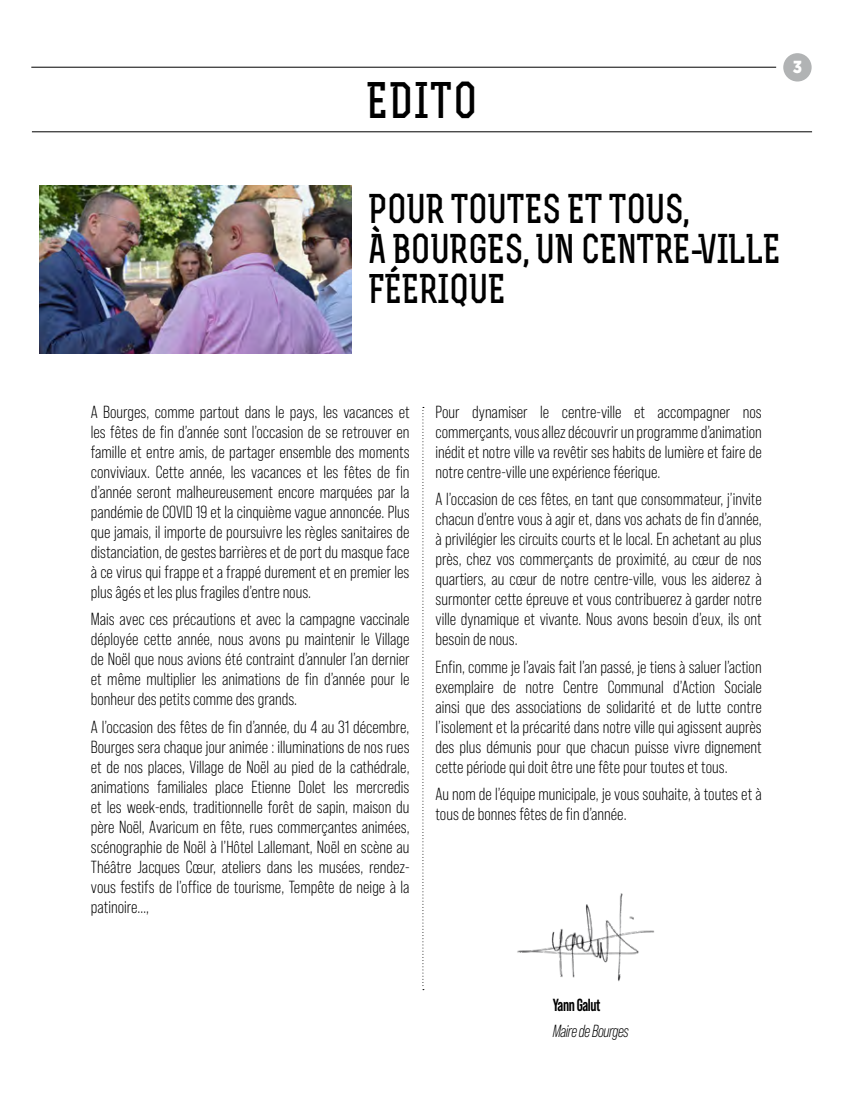
<style>
.page{position:relative;width:844px;height:1099px;background:#fff}
.page>*{position:absolute;margin:0;border:0;box-sizing:border-box;transform-origin:0 0}
.t1{font:700 48px "Rex";letter-spacing:.02em;color:#000}
.t2{font:700 38.88px/40.4px "Rex";letter-spacing:-.01em;color:#000}
.TEXTE_BASES{font:17.5px/20px "Bebas Neue Pro";color:#000;text-align:justify}
.TEXTE_BASES-2{font:italic 17.5px "Bebas Neue Pro";letter-spacing:-.025em;color:#000;scale:.9 1}
.TEXTE_BASES-3{font:700 17.5px "Bebas Neue Pro";letter-spacing:-.025em;color:#000;scale:.9 1}
.t3{font:900 17.5px "Gotham";color:#fff;scale:.85 1}
</style>
<div class="page">
<hr style="left:32px;top:132px;width:779px;height:1px;background:#000">
<hr style="left:31px;top:67px;width:745px;height:1px;background:#000">
<div style="left:783px;top:53px;width:28px;height:28px;background:#b1b3b4;border-radius:50%"></div>
<img style="left:517px;top:893px;width:138px;height:89px">
<img style="left:39px;top:185px;width:312px;height:169px">
<svg style="left:422px;top:407px;width:2px;height:583px"></svg>
<p class="t1" style="left:366px;top:70px;width:112px">EDITO</p>
<p class="t3" style="left:792px;top:56px;width:12px">3</p>
<p class="t2" style="left:368px;top:188px;width:414px">POUR TOUTES ET TOUS,<br>À BOURGES, UN CENTRE-VILLE<br>FÉERIQUE</p>
<p class="TEXTE_BASES" style="left:91px;top:402px;width:320px">A Bourges, comme partout dans le pays, les vacances et les fêtes de fin d’année sont l’occasion de se retrouver en famille et entre amis, de partager ensemble des moments conviviaux. Cette année, les vacances et les fêtes de fin d’année seront malheureusement encore marquées par la pandémie de COVID 19 et la cinquième vague annoncée. Plus que jamais, il importe de poursuivre les règles sanitaires de distanciation, de gestes barrières et de port du masque face à ce virus qui frappe et a frappé durement et en premier les plus âgés et les plus fragiles d’entre nous.</p>
<p class="TEXTE_BASES" style="left:91px;top:609px;width:320px">Mais avec ces précautions et avec la campagne vaccinale déployée cette année, nous avons pu maintenir le Village de Noël que nous avions été contraint d’annuler l’an dernier et même multiplier les animations de fin d’année pour le bonheur des petits comme des grands.</p>
<p class="TEXTE_BASES" style="left:91px;top:716px;width:320px">A l’occasion des fêtes de fin d’année, du 4 au 31 décembre, Bourges sera chaque jour animée : illuminations de nos rues et de nos places, Village de Noël au pied de la cathédrale, animations familiales place Etienne Dolet les mercredis et les week-ends, traditionnelle forêt de sapin, maison du père Noël, Avaricum en fête, rues commerçantes animées, scénographie de Noël à l’Hôtel Lallemant, Noël en scène au Théâtre Jacques Cœur, ateliers dans les musées, rendez&shy;vous festifs de l’office de tourisme, Tempête de neige à la patinoire…,</p>
<p class="TEXTE_BASES" style="left:435px;top:402px;width:328px">Pour dynamiser le centre-ville et accompagner nos commerçants, vous allez découvrir un programme d’animation inédit et notre ville va revêtir ses habits de lumière et faire de notre centre-ville une expérience féerique.</p>
<p class="TEXTE_BASES" style="left:435px;top:489px;width:328px">A l’occasion de ces fêtes, en tant que consommateur, j’invite chacun d’entre vous à agir et, dans vos achats de fin d’année, à privilégier les circuits courts et le local. En achetant au plus près, chez vos commerçants de proximité, au cœur de nos quartiers, au cœur de notre centre-ville, vous les aiderez à surmonter cette épreuve et vous contribuerez à garder notre ville dynamique et vivante. Nous avons besoin d’eux, ils ont besoin de nous.</p>
<p class="TEXTE_BASES" style="left:435px;top:656px;width:328px">Enfin, comme je l’avais fait l’an passé, je tiens à saluer l’action exemplaire de notre Centre Communal d’Action Sociale ainsi que des associations de solidarité et de lutte contre l’isolement et la précarité dans notre ville qui agissent auprès des plus démunis pour que chacun puisse vivre dignement cette période qui doit être une fête pour toutes et tous.</p>
<p class="TEXTE_BASES" style="left:435px;top:783px;width:328px">Au nom de l’équipe municipale, je vous souhaite, à toutes et à tous de bonnes fêtes de fin d’année.</p>
<p class="TEXTE_BASES-3" style="left:552px;top:994px;width:55px">Yann Galut</p>
<p class="TEXTE_BASES-2" style="left:552px;top:1021px;width:86px">Maire de Bourges</p>
</div>
